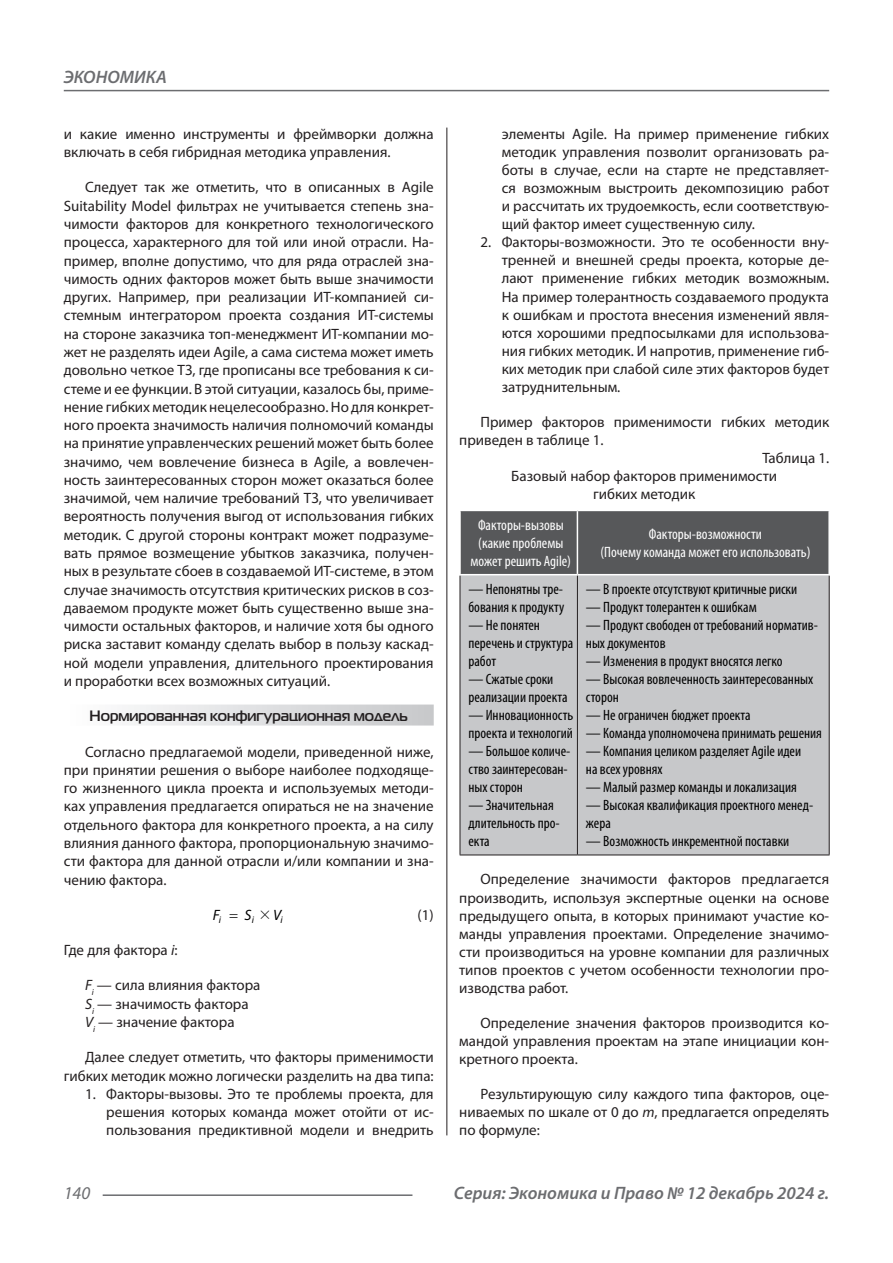
<style>
.page{position:relative;width:893px;height:1263px;background:#fff}
.page>*{position:absolute;margin:0;border:0;box-sizing:border-box;transform-origin:0 0}
.t1{font:italic 600 18px "Myriad Pro";color:#6c6d70}
.t2{font:italic 18px "Myriad Pro";color:#6c6d70}
.Статья_текст{font:15px/18.3px "Myriad Pro";color:#231f20;text-align:justify}
.Таблица_Строка{font:condensed 15px/18px "Myriad Pro";color:#000}
.Таблица_Заголовок_Яч{font:condensed 15px/18px "Myriad Pro";color:#fff;text-align:center}
.Статья_подзаголовок{font:700 15px "Magistral C";color:#231f20}
.t3{font:italic 15px "Myriad Pro";color:#000}
.t4{font:italic 9.75px "Myriad Pro";color:#000}
.s1{font-style:italic}
</style>
<div class="page">
<hr style="left:446px;top:128px;width:1px;height:1007px;background:#231f20">
<hr style="left:103px;top:1194px;width:309px;height:2px;background:#6c6d70">
<hr style="left:64px;top:90px;width:765px;height:1px;background:#6c6d70">
<div style="left:64px;top:704px;width:370px;height:21px;background:linear-gradient(to right,#fefeff,#c6c8ca)"></div>
<div style="left:461px;top:511px;width:367px;height:63px;background:#57585a"></div>
<div style="left:461px;top:575px;width:368px;height:280px;background:#c7c8ca"></div>
<hr style="left:460px;top:855px;width:117px;height:1px;background:#231f20">
<hr style="left:577px;top:855px;width:253px;height:1px;background:#231f20">
<hr style="left:460px;top:575px;width:1px;height:280px;background:#231f20">
<hr style="left:577px;top:575px;width:1px;height:280px;background:#231f20">
<hr style="left:829px;top:575px;width:1px;height:280px;background:#231f20">
<hr style="left:577px;top:511px;width:1px;height:63px;background:#fff">
<p class="t1" style="left:64px;top:66px;width:105px">ЭКОНОМИКА</p>
<p class="Статья_текст" style="left:64px;top:124px;width:371px">и какие именно инструменты и фреймворки должна включать в себя гибридная методика управления.</p>
<p class="Статья_текст" style="left:64px;top:178px;width:371px;text-indent:21px">Следует так же отметить, что в описанных в Agile Suitability Model фильтрах не учитывается степень зна&shy;чимости факторов для конкретного технологического процесса, характерного для той или иной отрасли. На&shy;пример, вполне допустимо, что для ряда отраслей зна&shy;чимость одних факторов может быть выше значимости других. Например, при реализации ИТ-компанией си&shy;стемным интегратором проекта создания ИТ-системы на стороне заказчика топ-менеджмент ИТ-компании мо&shy;жет не разделять идеи Agile, а сама система может иметь довольно четкое ТЗ, где прописаны все требования к си&shy;стеме и ее функции. В этой ситуации, казалось бы, приме&shy;нение гибких методик нецелесообразно. Но для конкрет&shy;ного проекта значимость наличия полномочий команды на принятие управленческих решений может быть более значимо, чем вовлечение бизнеса в Agile, а вовлечен&shy;ность заинтересованных сторон может оказаться более значимой, чем наличие требований ТЗ, что увеличивает вероятность получения выгод от использования гибких методик. С другой стороны контракт может подразуме&shy;вать прямое возмещение убытков заказчика, получен&shy;ных в результате сбоев в создаваемой ИТ-системе, в этом случае значимость отсутствия критических рисков в соз&shy;даваемом продукте может быть существенно выше зна&shy;чимости остальных факторов, и наличие хотя бы одного риска заставит команду сделать выбор в пользу каскад&shy;ной модели управления, длительного проектирования и проработки всех возможных ситуаций.</p>
<p class="Статья_подзаголовок" style="left:90px;top:707px;width:320px">Нормированная конфигурационная модель</p>
<p class="Статья_текст" style="left:64px;top:742px;width:371px;text-indent:21px">Согласно предлагаемой модели, приведенной ниже, при принятии решения о выборе наиболее подходяще&shy;го жизненного цикла проекта и используемых методи&shy;ках управления предлагается опираться не на значение отдельного фактора для конкретного проекта, а на силу влияния данного фактора, пропорциональную значимо&shy;сти фактора для данной отрасли и/или компании и зна&shy;чению фактора.</p>
<p class="t3" style="left:213px;top:905px;width:8px">F</p>
<p class="t3" style="left:244px;top:905px;width:8px">S</p>
<p class="t4" style="left:219px;top:914px;width:4px">i</p>
<p class="t4" style="left:252px;top:914px;width:4px">i</p>
<p class="t3" style="left:273px;top:905px;width:11px">V<sub>i</sub></p>
<p class="Статья_текст" style="left:417px;top:905px;width:18px">(1)</p>
<p class="Статья_текст" style="left:64px;top:941px;width:115px">Где для фактора <span class="s1">i</span>:</p>
<p class="Статья_текст" style="left:85px;top:976px;width:177px"><span class="s1">F</span><sub>i</sub> — сила влияния фактора</p>
<p class="Статья_текст" style="left:85px;top:994px;width:165px"><span class="s1">S</span><sub>i</sub> — значимость фактора</p>
<p class="Статья_текст" style="left:85px;top:1012px;width:151px"><span class="s1">V</span><sub>i</sub> — значение фактора</p>
<p class="Статья_текст" style="left:64px;top:1048px;width:371px;text-align:right">Далее следует отметить, что факторы применимости гибких методик можно логически разделить на два типа:</p>
<p class="Статья_текст" style="left:106px;top:1084px;width:329px;text-indent:-21px">1. Факторы-вызовы. Это те проблемы проекта, для решения которых команда может отойти от ис&shy;пользования предиктивной модели и внедрить</p>
<p class="Статья_текст" style="left:502px;top:124px;width:329px">элементы Agile. На пример применение гибких методик управления позволит организовать ра&shy;боты в случае, если на старте не представляет&shy;ся возможным выстроить декомпозицию работ и рассчитать их трудоемкость, если соответствую&shy;щий фактор имеет существенную силу.</p>
<p class="Статья_текст" style="left:502px;top:233px;width:329px;text-indent:-21px">2. Факторы-возможности. Это те особенности вну&shy;тренней и внешней среды проекта, которые де&shy;лают применение гибких методик возможным.<br>На пример толерантность создаваемого продукта к ошибкам и простота внесения изменений явля&shy;ются хорошими предпосылками для использова&shy;ния гибких методик. И напротив, применение гиб&shy;ких методик при слабой силе этих факторов будет затруднительным.</p>
<p class="Статья_текст" style="left:459px;top:413px;width:371px;text-indent:21px">Пример факторов применимости гибких методик приведен в таблице 1.</p>
<p class="Статья_текст" style="left:762px;top:449px;width:67px">Таблица 1.</p>
<p class="Статья_текст" style="left:511px;top:467px;width:267px;text-align:center">Базовый набор факторов применимости гибких методик</p>
<p class="Таблица_Заголовок_Яч" style="left:478px;top:516px;width:87px">Факторы-вызовы</p>
<p class="Таблица_Заголовок_Яч" style="left:471px;top:534px;width:102px">(какие проблемы может решить Agile)</p>
<p class="Таблица_Заголовок_Яч" style="left:649px;top:525px;width:114px">Факторы-возможности</p>
<p class="Таблица_Заголовок_Яч" style="left:600px;top:543px;width:212px">(Почему команда может его использовать)</p>
<p class="Таблица_Строка" style="left:586px;top:580px;width:213px">— В проекте отсутствуют критичные риски</p>
<p class="Таблица_Строка" style="left:586px;top:598px;width:172px">— Продукт толерантен к ошибкам</p>
<p class="Таблица_Строка" style="left:586px;top:616px;width:233px">— Продукт свободен от требований норматив&shy;ных документов</p>
<p class="Таблица_Строка" style="left:586px;top:652px;width:198px">— Изменения в продукт вносятся легко</p>
<p class="Таблица_Строка" style="left:586px;top:670px;width:229px">— Высокая вовлеченность заинтересованных сторон</p>
<p class="Таблица_Строка" style="left:586px;top:706px;width:166px">— Не ограничен бюджет проекта</p>
<p class="Таблица_Строка" style="left:586px;top:724px;width:238px">— Команда уполномочена принимать решения</p>
<p class="Таблица_Строка" style="left:586px;top:742px;width:217px">— Компания целиком разделяет Agile идеи на всех уровнях</p>
<p class="Таблица_Строка" style="left:586px;top:778px;width:212px">— Малый размер команды и локализация</p>
<p class="Таблица_Строка" style="left:586px;top:796px;width:229px">— Высокая квалификация проектного менед&shy;жера</p>
<p class="Таблица_Строка" style="left:586px;top:832px;width:205px">— Возможность инкрементной поставки</p>
<p class="Статья_текст" style="left:459px;top:870px;width:371px;text-indent:21px">Определение значимости факторов предлагается производить, используя экспертные оценки на основе предыдущего опыта, в которых принимают участие ко&shy;манды управления проектами. Определение значимо&shy;сти производиться на уровне компании для различных типов проектов с учетом особенности технологии про&shy;изводства работ.</p>
<p class="Статья_текст" style="left:459px;top:1014px;width:371px;text-indent:21px">Определение значения факторов производится ко&shy;мандой управления проектам на этапе инициации кон&shy;кретного проекта.</p>
<p class="Статья_текст" style="left:459px;top:1085px;width:371px;text-indent:21px">Результирующую силу каждого типа факторов, оце&shy;ниваемых по шкале от 0 до <span class="s1">m</span>, предлагается определять по формуле:</p>
<p class="Таблица_Строка" style="left:468px;top:580px;width:97px">— Непонятны тре&shy;бования к продукту</p>
<p class="Таблица_Строка" style="left:468px;top:616px;width:106px">— Не понятен перечень и структура работ</p>
<p class="Таблица_Строка" style="left:468px;top:670px;width:100px">— Сжатые сроки реализации проекта</p>
<p class="Таблица_Строка" style="left:468px;top:706px;width:106px">— Инновационность проекта и технологий</p>
<p class="Таблица_Строка" style="left:468px;top:742px;width:103px">— Большое количе&shy;ство заинтересован&shy;ных сторон</p>
<p class="Таблица_Строка" style="left:468px;top:796px;width:93px">— Значительная длительность про&shy;екта</p>
<p class="t2" style="left:64px;top:1182px;width:28px">140</p>
<p class="t1" style="left:454px;top:1182px;width:377px">Серия: Экономика и Право № 12 декабрь 2024 г.</p>
</div>
